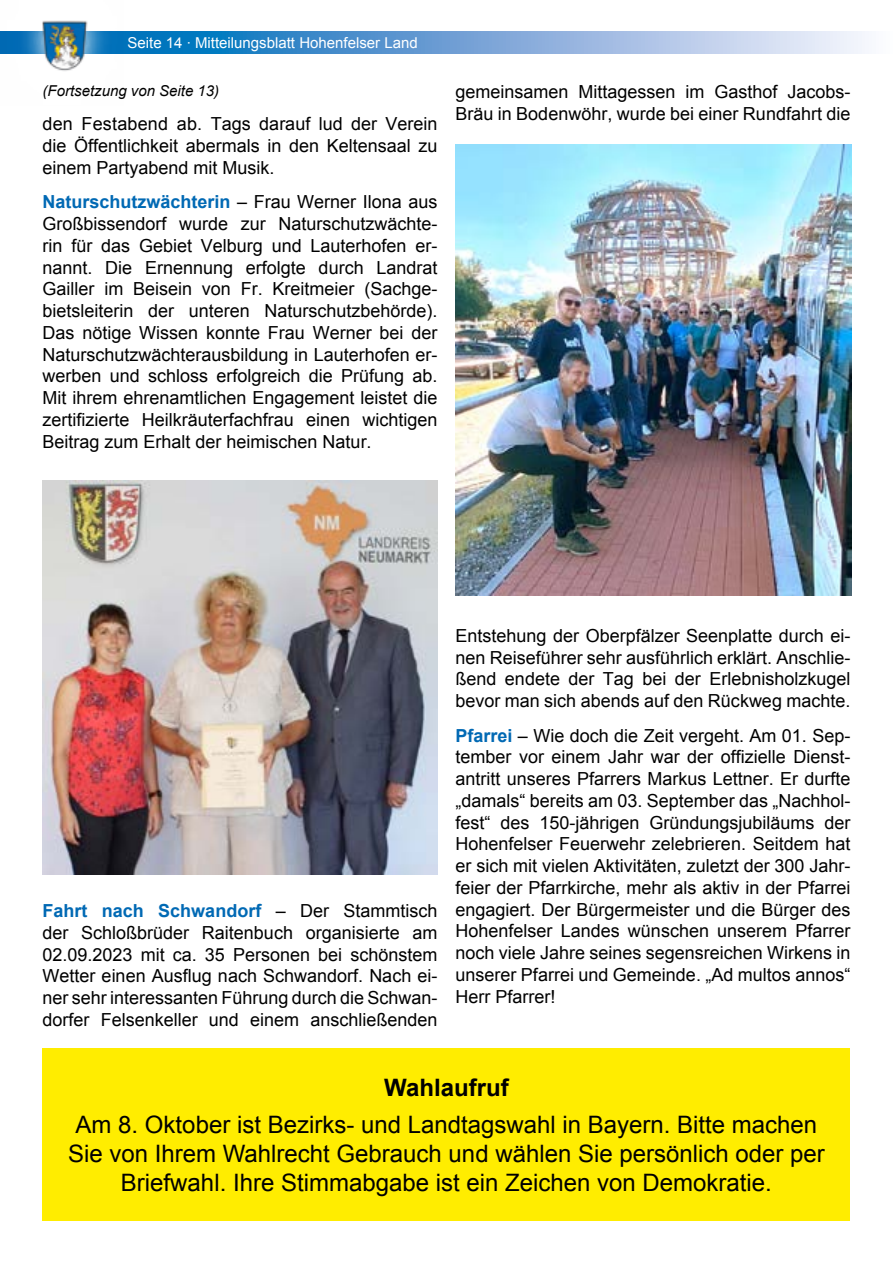
<style>
.page{position:relative;width:893px;height:1263px;background:#fff}
.page>*{position:absolute;margin:0;border:0;box-sizing:border-box;transform-origin:0 0}
.t1{font:24px/28.8px "Arial";color:#000;text-align:center}
.t2{font:700 24px "Arial";color:#000}
.t3{font:18px/21.8px "Arial";color:#000;text-align:justify}
.t4{font:15px "Arial";color:#fff}
.t5{font:italic 15px "Arial";color:#000}
.s1{font-weight:700;color:#0069b4}
</style>
<div class="page">
<svg style="left:123px;top:32px;width:742px;height:21px;background:#77aad9"></svg>
<img style="left:0;top:20px;width:123px;height:51px">
<img style="left:43px;top:480px;width:394px;height:395px">
<img style="left:455px;top:144px;width:396px;height:452px">
<div style="left:43px;top:1048px;width:807px;height:172px;background:#ffed00"></div>
<p class="t4" style="left:128px;top:33px;width:292px">Seite 14 · Mitteilungsblatt Hohenfelser Land</p>
<p class="t5" style="left:43px;top:81px;width:178px">(Fortsetzung von Seite 13)</p>
<p class="t3" style="left:43px;top:113px;width:396px">den Festabend ab. Tags darauf lud der Verein die Öffentlichkeit abermals in den Keltensaal zu einem Partyabend mit Musik.</p>
<p class="t3" style="left:43px;top:191px;width:396px"><span class="s1">Naturschutzwächterin</span> – Frau Werner Ilona aus Großbissendorf wurde zur Naturschutzwächte&shy;rin für das Gebiet Velburg und Lauterhofen er&shy;nannt. Die Ernennung erfolgte durch Landrat Gailler im Beisein von Fr. Kreitmeier (Sachge&shy;bietsleiterin der unteren Naturschutzbehörde).<br>Das nötige Wissen konnte Frau Werner bei der Naturschutzwächterausbildung in Lauterhofen er&shy;werben und schloss erfolgreich die Prüfung ab.<br>Mit ihrem ehrenamtlichen Engagement leistet die zertifizierte Heilkräuterfachfrau einen wichtigen Beitrag zum Erhalt der heimischen Natur.</p>
<p class="t3" style="left:455px;top:81px;width:396px">gemeinsamen Mittagessen im Gasthof Jacobs-<br>Bräu in Bodenwöhr, wurde bei einer Rundfahrt die</p>
<p class="t3" style="left:43px;top:900px;width:396px"><span class="s1">Fahrt nach Schwandorf</span> – Der Stammtisch der Schloßbrüder Raitenbuch organisierte am 02.09.2023 mit ca. 35 Personen bei schönstem Wetter einen Ausflug nach Schwandorf. Nach ei&shy;ner sehr interessanten Führung durch die Schwan&shy;dorfer Felsenkeller und einem anschließenden</p>
<p class="t3" style="left:455px;top:625px;width:396px">Entstehung der Oberpfälzer Seenplatte durch ei&shy;nen Reiseführer sehr ausführlich erklärt. Anschlie&shy;ßend endete der Tag bei der Erlebnisholzkugel bevor man sich abends auf den Rückweg machte.</p>
<p class="t3" style="left:455px;top:725px;width:396px"><span class="s1">Pfarrei</span> – Wie doch die Zeit vergeht. Am 01. Sep&shy;tember vor einem Jahr war der offizielle Dienst&shy;antritt unseres Pfarrers Markus Lettner. Er durfte „damals“ bereits am 03. September das „Nachhol&shy;fest“ des 150-jährigen Gründungsjubiläums der Hohenfelser Feuerwehr zelebrieren. Seitdem hat er sich mit vielen Aktivitäten, zuletzt der 300 Jahr&shy;feier der Pfarrkirche, mehr als aktiv in der Pfarrei engagiert. Der Bürgermeister und die Bürger des Hohenfelser Landes wünschen unserem Pfarrer noch viele Jahre seines segensreichen Wirkens in unserer Pfarrei und Gemeinde. „Ad multos annos“ Herr Pfarrer!</p>
<h1 class="t2" style="left:384px;top:1071px;width:126px">Wahlaufruf</h1>
<h1 class="t1" style="left:68px;top:1110px;width:758px">Am 8. Oktober ist Bezirks- und Landtagswahl in Bayern. Bitte machen<br>Sie von Ihrem Wahlrecht Gebrauch und wählen Sie persönlich oder per<br>Briefwahl. Ihre Stimmabgabe ist ein Zeichen von Demokratie.</h1>
</div>
